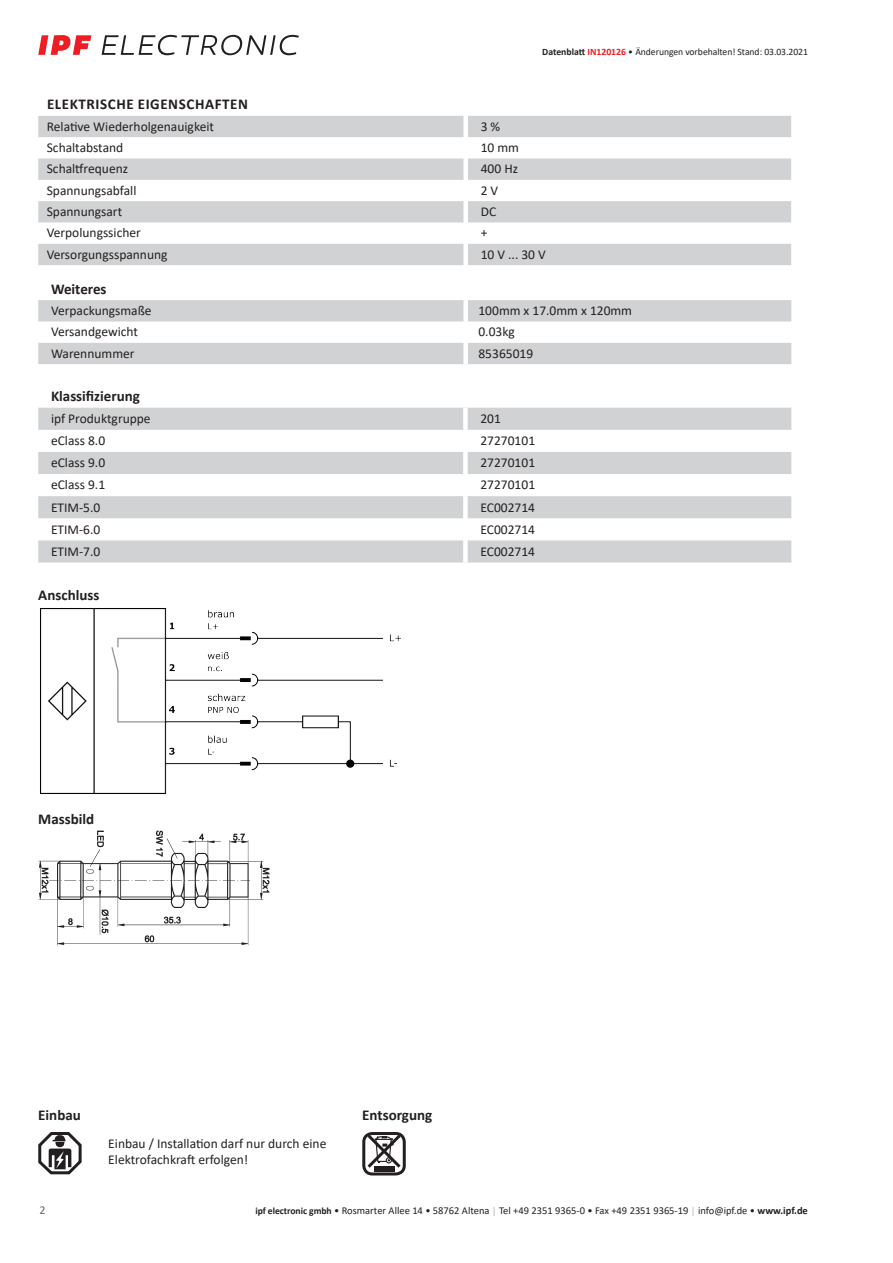
<style>
.page{position:relative;width:893px;height:1263px;background:#fff}
.page>*{position:absolute;margin:0;border:0;box-sizing:border-box;transform-origin:0 0}
.t1{font:700 15px "Calibri";color:#231f20}
.t2{font:700 15px "Calibri";letter-spacing:.04em;color:#231f20}
.t3{font:13.5px/16.5px "Calibri";color:#231f20}
.t4{font:12px "Calibri";color:#636366}
.t5{font:10.5px "Calibri";color:#231f20}
.t6{font:9.75px "Calibri";letter-spacing:-.005em;color:#231f20}
.s1{font-weight:700}
.s2{font-weight:700;color:#ee1d23}
.s3{font-weight:700;font-size:9.75px}
.s4{font-size:9.75px;color:#a8a9ad}
</style>
<div class="page">
<svg style="left:102px;top:35px;width:197px;height:20px"></svg>
<svg style="left:38px;top:35px;width:53px;height:20px"></svg>
<svg style="left:38px;top:116px;width:753px;height:149px;fill:#d1d2d4"></svg>
<svg style="left:38px;top:300px;width:753px;height:64px;fill:#d1d2d4"></svg>
<div style="left:463px;top:300px;width:5px;height:21px;background:#fff"></div>
<div style="left:463px;top:321px;width:5px;height:22px;background:#fff"></div>
<div style="left:463px;top:343px;width:5px;height:21px;background:#fff"></div>
<svg style="left:38px;top:408px;width:753px;height:154px;fill:#d1d2d4"></svg>
<div style="left:463px;top:408px;width:5px;height:22px;background:#fff"></div>
<div style="left:463px;top:430px;width:5px;height:22px;background:#fff"></div>
<div style="left:463px;top:452px;width:5px;height:22px;background:#fff"></div>
<div style="left:463px;top:474px;width:5px;height:22px;background:#fff"></div>
<div style="left:463px;top:496px;width:5px;height:22px;background:#fff"></div>
<div style="left:463px;top:518px;width:5px;height:22px;background:#fff"></div>
<div style="left:463px;top:540px;width:5px;height:22px;background:#fff"></div>
<img style="left:40px;top:608px;width:361px;height:186px">
<img style="left:38px;top:830px;width:232px;height:116px">
<svg style="left:38px;top:1132px;width:44px;height:43px"></svg>
<div style="left:362px;top:1132px;width:44px;height:43px;border:3px solid #231f20;border-radius:9px"></div>
<div style="left:374px;top:1167px;width:20px;height:5px;background:#231f20"></div>
<svg style="left:364px;top:1132px;width:40px;height:39px"></svg>
<p class="t6" style="left:542px;top:45px;width:267px"><span class="s1">Datenblatt</span> <span class="s2">IN120126</span> • Änderungen vorbehalten! Stand: 03.03.2021</p>
<p class="t2" style="left:47px;top:94px;width:202px">ELEKTRISCHE EIGENSCHAFTEN</p>
<p class="t3" style="left:47px;top:118px;width:169px">Relative Wiederholgenauigkeit</p>
<p class="t3" style="left:481px;top:118px;width:21px">3%</p>
<p class="t3" style="left:47px;top:139px;width:78px">Schaltabstand</p>
<p class="t3" style="left:481px;top:139px;width:40px">10 mm</p>
<p class="t3" style="left:47px;top:160px;width:83px">Schaltfrequenz</p>
<p class="t3" style="left:481px;top:160px;width:39px">400 Hz</p>
<p class="t3" style="left:47px;top:182px;width:91px">Spannungsabfall</p>
<p class="t3" style="left:481px;top:182px;width:19px">2V</p>
<p class="t3" style="left:47px;top:203px;width:77px">Spannungsart</p>
<p class="t3" style="left:481px;top:203px;width:17px">DC</p>
<p class="t3" style="left:47px;top:224px;width:96px">Verpolungssicher</p>
<p class="t3" style="left:481px;top:224px;width:8px">+</p>
<p class="t3" style="left:47px;top:246px;width:122px">Versorgungsspannung</p>
<p class="t3" style="left:481px;top:246px;width:67px">10 V ... 30 V</p>
<p class="t1" style="left:51px;top:278px;width:57px">Weiteres</p>
<p class="t3" style="left:51px;top:302px;width:102px">Verpackungsmaße</p>
<p class="t3" style="left:478px;top:302px;width:155px">100mm x 17.0mm x 120mm</p>
<p class="t3" style="left:51px;top:323px;width:88px">Versandgewicht</p>
<p class="t3" style="left:478px;top:323px;width:38px">0.03kg</p>
<p class="t3" style="left:51px;top:345px;width:85px">Warennummer</p>
<p class="t3" style="left:478px;top:345px;width:56px">85365019</p>
<p class="t1" style="left:51px;top:386px;width:91px">Klassifizierung</p>
<p class="t3" style="left:51px;top:410px;width:101px">ipf Produktgruppe</p>
<p class="t3" style="left:480px;top:410px;width:22px">201</p>
<p class="t3" style="left:51px;top:432px;width:56px">eClass 8.0</p>
<p class="t3" style="left:480px;top:432px;width:56px">27270101</p>
<p class="t3" style="left:51px;top:454px;width:56px">eClass 9.0</p>
<p class="t3" style="left:480px;top:454px;width:56px">27270101</p>
<p class="t3" style="left:51px;top:476px;width:56px">eClass 9.1</p>
<p class="t3" style="left:480px;top:476px;width:56px">27270101</p>
<p class="t3" style="left:51px;top:498px;width:51px">ETIM-5.0</p>
<p class="t3" style="left:480px;top:498px;width:56px">EC002714</p>
<p class="t3" style="left:51px;top:520px;width:51px">ETIM-6.0</p>
<p class="t3" style="left:480px;top:520px;width:56px">EC002714</p>
<p class="t3" style="left:51px;top:543px;width:51px">ETIM-7.0</p>
<p class="t3" style="left:480px;top:543px;width:56px">EC002714</p>
<p class="t1" style="left:38px;top:584px;width:63px">Anschluss</p>
<p class="t1" style="left:38px;top:808px;width:57px">Massbild</p>
<p class="t1" style="left:38px;top:1104px;width:44px">Einbau</p>
<p class="t1" style="left:362px;top:1104px;width:71px">Entsorgung</p>
<p class="t3" style="left:108px;top:1135px;width:220px">Einbau / Installation darf nur durch eine<br>Elektrofachkraft erfolgen!</p>
<p class="t4" style="left:39px;top:1201px;width:8px">2</p>
<p class="t5" style="left:255px;top:1203px;width:554px"><span class="s3">ipf electronic gmbh</span> • Rosmarter Allee 14 • 58762 Altena <span class="s4">│</span> Tel +49 2351 9365-0 • Fax +49 2351 9365-19 <span class="s4">│</span> info@ipf.de • <span class="s1">www.ipf.de</span></p>
</div>
